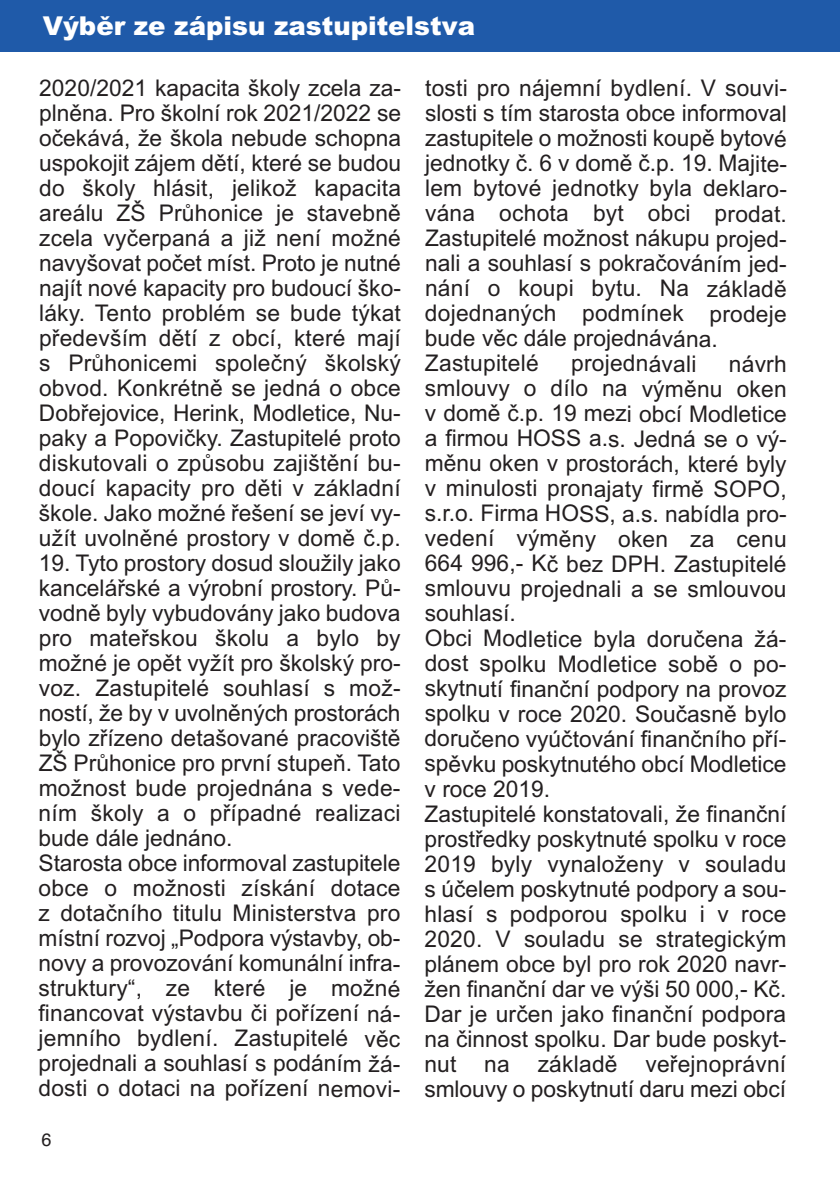
<style>
.page{position:relative;width:840px;height:1191px;background:#fff}
.page>*{position:absolute;margin:0;border:0;box-sizing:border-box;transform-origin:0 0}
.t1{font:900 26px "Arial";color:#fff}
.t2{font:23px/25px "Arial";color:#231f20}
.t3{font:18px "Helvetica";color:#231f20}
</style>
<div class="page">
<div style="left:0;top:0;width:839px;height:51px;background:#1f5aa9"></div>
<p class="t1" style="left:43px;top:11px;width:433px">Výběr ze zápisu zastupitelstva</p>
<p class="t2" style="left:39px;top:78px;width:363px;text-align:justify">2020/2021 kapacita školy zcela za&shy;plněna. Pro školní rok 2021/2022 se očekává, že škola nebude schopna uspokojit zájem dětí, které se budou do školy hlásit, jelikož kapacita areálu ZŠ Průhonice je stavebně zcela vyčerpaná a již není možné navyšovat počet míst. Proto je nutné najít nové kapacity pro budoucí ško&shy;láky. Tento problém se bude týkat především dětí z obcí, které mají s Průhonicemi společný školský obvod. Konkrétně se jedná o obce Dobřejovice, Herink, Modletice, Nu&shy;paky a Popovičky. Zastupitelé proto diskutovali o způsobu zajištění bu&shy;doucí kapacity pro děti v základní škole. Jako možné řešení se jeví vy&shy;užít uvolněné prostory v domě č.p.</p>
<p class="t2" style="left:38px;top:553px;width:363px">19. Tyto prostory dosud sloužily jako kancelářské a výrobní prostory. Pů&shy;vodně byly vybudovány jako budova pro mateřskou školu a bylo by možné je opět vyžít pro školský pro&shy;voz. Zastupitelé souhlasí s mož&shy;ností, že by v uvolněných prostorách bylo zřízeno detašované pracoviště ZŠ Průhonice pro první stupeň. Tato možnost bude projednána s vede&shy;ním školy a o případné realizaci bude dále jednáno.<br>Starosta obce informoval zastupitele obce o možnosti získání dotace z dotačního titulu Ministerstva pro místní rozvoj „Podpora výstavby, ob&shy;novy a provozování komunální infra&shy;struktury“, ze které je možné financovat výstavbu či pořízení ná&shy;jemního bydlení. Zastupitelé věc projednali a souhlasí s podáním žá&shy;dosti o dotaci na pořízení nemovi-</p>
<p class="t2" style="left:424px;top:78px;width:363px">tosti pro nájemní bydlení. V souvi&shy;slosti s tím starosta obce informoval zastupitele o možnosti koupě bytové jednotky č. 6 v domě č.p. 19. Majite&shy;lem bytové jednotky byla deklaro&shy;vána ochota byt obci prodat.<br>Zastupitelé možnost nákupu projed&shy;nali a souhlasí s pokračováním jed&shy;nání o koupi bytu. Na základě dojednaných podmínek prodeje bude věc dále projednávána.<br>Zastupitelé</p>
<p class="t2" style="left:570px;top:353px;width:127px">projednávali</p>
<p class="t2" style="left:424px;top:353px;width:364px;text-indent:304px">návrh smlouvy o dílo na výměnu oken v domě č.p. 19 mezi obcí Modletice a firmou HOSS a.s. Jedná se o vý&shy;měnu oken v prostorách, které byly v minulosti pronajaty firmě SOPO, s.r.o. Firma HOSS, a.s. nabídla pro&shy;vedení výměny oken za cenu<br>664 996,- Kč bez DPH. Zastupitelé smlouvu projednali a se smlouvou souhlasí.<br>Obci Modletice byla doručena žá&shy;dost spolku Modletice sobě o po&shy;skytnutí finanční podpory na provoz spolku v roce 2020. Současně bylo doručeno vyúčtování finančního pří&shy;spěvku poskytnutého obcí Modletice v roce 2019.<br>Zastupitelé konstatovali, že finanční prostředky poskytnuté spolku v roce<br>2019 byly vynaloženy v souladu s účelem poskytnuté podpory a sou&shy;hlasí s podporou spolku i v roce<br>2020. V souladu se strategickým plánem obce byl pro rok 2020 navr&shy;žen finanční dar ve výši 50 000,- Kč.<br>Dar je určen jako finanční podpora na činnost spolku. Dar bude poskyt&shy;nut na základě veřejnoprávní smlouvy o poskytnutí daru mezi obcí</p>
<p class="t3" style="left:41px;top:1133px;width:12px">6</p>
</div>
